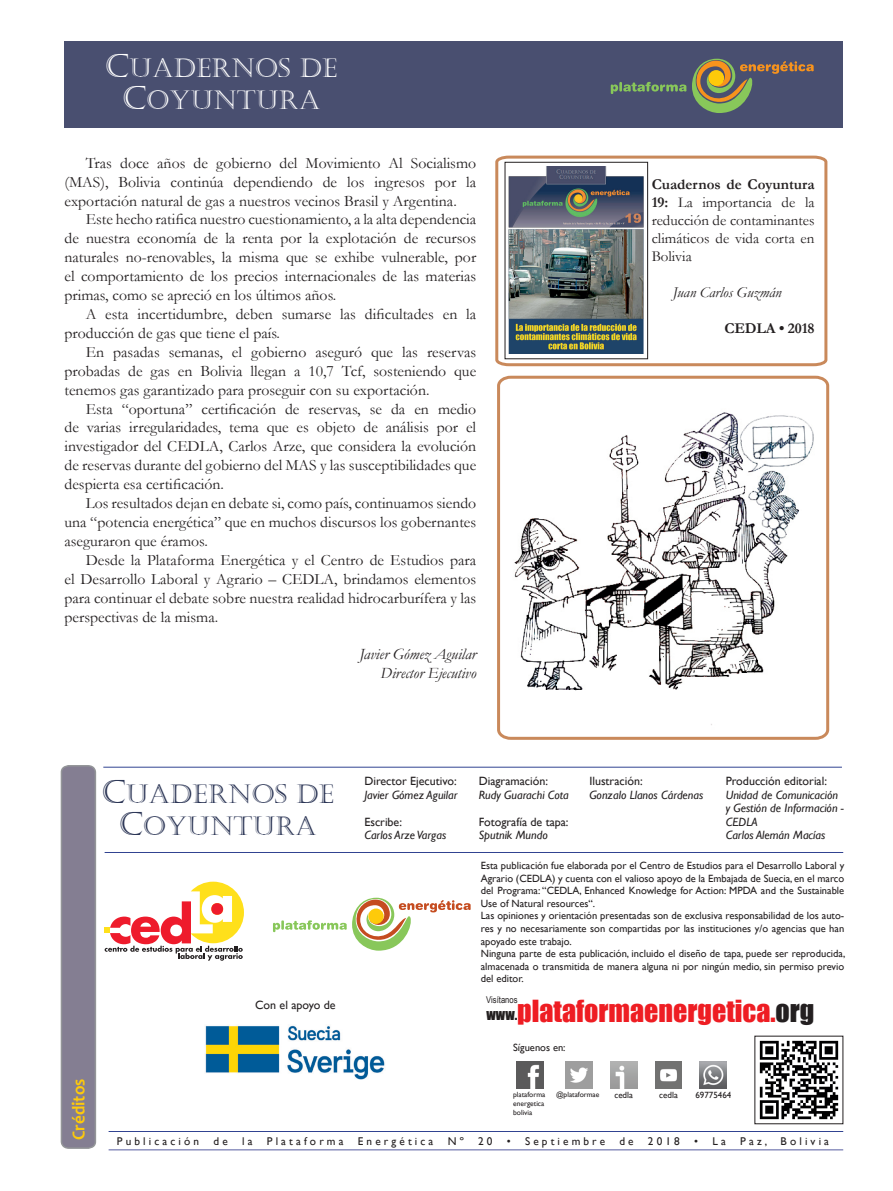
<style>
.page{position:relative;width:893px;height:1191px;background:#fff}
.page>*{position:absolute;margin:0;border:0;box-sizing:border-box;transform-origin:0 0}
.t1{font:27.9px "Impact";color:#ee1d23}
.t2{font:26.25px/31.5px "Castellar";color:#2b3555;text-align:center}
.t3{font:26.25px/31.5px "Castellar";color:#fff;text-align:center}
.t4{font:700 18px "Candara";color:#feca0a;scale:.95 1}
.t5{font:15.75px/18.9px "Garamond";color:#231f20;text-align:justify}
.t6{font:italic 15.75px/18.9px "Garamond";color:#231f20;text-align:right}
.t7{font:15px/18px "Garamond";color:#231f20;text-align:justify}
.t8{font:italic 15px "Garamond";color:#231f20}
.t9{font:700 15px "Garamond";letter-spacing:-.01em;color:#231f20}
.t10{font:italic 12px/13.5px "Gill Sans";color:#231f20}
.t11{font:12px "Gill Sans";color:#231f20}
.t12{font:11.25px "Gill Sans";letter-spacing:.28em;color:#231f20}
.t13{font:10.5px/12.6px "Gill Sans";color:#231f20}
.t14{font:9.3px "Arial Narrow";color:#231f20}
.t15{font:9px "Gill Sans";color:#231f20}
.t16{font:7.5px/9px "Gill Sans";color:#231f20;text-align:justify}
.s1{font-size:32.1px}
.s2{font-weight:700}
.s3{font-size:13.95px;color:#231f20}
.s4{color:#231f20}
</style>
<div class="page">
<hr style="left:103px;top:767px;width:739px;height:1px;background:#314391">
<div style="left:64px;top:41px;width:779px;height:86px;background:#494f70"></div>
<svg style="left:60px;top:765px;width:37px;height:384px;background:#8a8597"></svg>
<hr style="left:109px;top:1131px;width:734px;height:1px;background:#314391">
<hr style="left:109px;top:1149px;width:734px;height:1px;background:#575da0">
<img style="left:759px;top:1040px;width:80px;height:80px">
<svg style="left:497px;top:375px;width:333px;height:365px"></svg>
<svg style="left:495px;top:155px;width:333px;height:212px"></svg>
<svg style="left:611px;top:82px;width:75px;height:12px"></svg>
<svg style="left:692px;top:59px;width:122px;height:54px"></svg>
<div style="left:708px;top:70px;width:16px;height:16px;background:#feca0a;border-radius:50%"></div>
<svg style="left:273px;top:897px;width:198px;height:53px"></svg>
<div style="left:368px;top:908px;width:16px;height:16px;background:#feca0a;border-radius:50%"></div>
<hr style="left:105px;top:852px;width:738px;height:1px;background:#314391">
<img style="left:516px;top:1061px;width:27px;height:27px">
<img style="left:565px;top:1061px;width:27px;height:27px">
<img style="left:610px;top:1061px;width:27px;height:27px">
<img style="left:655px;top:1061px;width:27px;height:27px">
<img style="left:700px;top:1061px;width:27px;height:27px">
<svg style="left:105px;top:881px;width:139px;height:79px"></svg>
<img style="left:205px;top:1025px;width:180px;height:55px">
<img style="left:505px;top:399px;width:316px;height:333px">
<img style="left:507px;top:166px;width:139px;height:187px">
<div style="left:505px;top:162px;width:143px;height:197px;border:1px solid #231f20"></div>
<h2 class="t3" style="left:105px;top:53px;width:234px"><span class="s1">C</span>UADERNOS DE<br><span class="s1">C</span>OYUNTURA</h2>
<p class="t5" style="left:64px;top:153px;width:413px;text-indent:21px">Tras doce años de gobierno del Movimiento Al Socialismo (MAS), Bolivia continúa dependiendo de los ingresos por la exportación natural de gas a nuestros vecinos Brasil y Argentina.</p>
<p class="t5" style="left:64px;top:210px;width:413px;text-indent:21px">Este hecho ratifica nuestro cuestionamiento, a la alta dependencia de nuestra economía de la renta por la explotación de recursos naturales no-renovables, la misma que se exhibe vulnerable, por el comportamiento de los precios internacionales de las materias primas, como se apreció en los últimos años.</p>
<p class="t5" style="left:64px;top:304px;width:413px;text-indent:21px">A esta incertidumbre, deben sumarse las dificultades en la producción de gas que tiene el país.</p>
<p class="t5" style="left:64px;top:342px;width:413px;text-indent:21px">En pasadas semanas, el gobierno aseguró que las reservas probadas de gas en Bolivia llegan a 10,7 Tcf, sosteniendo que tenemos gas garantizado para proseguir con su exportación.</p>
<p class="t5" style="left:64px;top:399px;width:413px;text-indent:21px">Esta “oportuna” certificación de reservas, se da en medio de varias irregularidades, tema que es objeto de análisis por el investigador del CEDLA, Carlos Arze, que considera la evolución de reservas durante del gobierno del MAS y las susceptibilidades que despierta esa certificación.</p>
<p class="t5" style="left:64px;top:493px;width:413px;text-indent:21px">Los resultados dejan en debate si, como país, continuamos siendo una “potencia energética” que en muchos discursos los gobernantes aseguraron que éramos.</p>
<p class="t5" style="left:64px;top:550px;width:413px;text-indent:21px">Desde la Plataforma Energética y el Centro de Estudios para el Desarrollo Laboral y Agrario – CEDLA, brindamos elementos para continuar el debate sobre nuestra realidad hidrocarburífera y las perspectivas de la misma.</p>
<p class="t6" style="left:360px;top:644px;width:118px">Javier Gómez Aguilar<br>Director Ejecutivo</p>
<p class="t7" style="left:652px;top:175px;width:164px"><span class="s2">Cuadernos de Coyuntura 19:</span> La importancia de la reducción de contaminantes climáticos de vida corta en Bolivia</p>
<p class="t8" style="left:673px;top:282px;width:110px">Juan Carlos Guzmán</p>
<p class="t9" style="left:724px;top:318px;width:92px">CEDLA • 2018</p>
<h2 class="t2" style="left:101px;top:779px;width:234px"><span class="s1">C</span>UADERNOS DE<br><span class="s1">C</span>OYUNTURA</h2>
<p class="t11" style="left:364px;top:774px;width:94px">Director Ejecutivo:</p>
<p class="t10" style="left:364px;top:788px;width:95px">Javier Gómez Aguilar</p>
<p class="t11" style="left:364px;top:815px;width:39px">Escribe:</p>
<p class="t10" style="left:364px;top:828px;width:83px">Carlos Arze Vargas</p>
<p class="t11" style="left:479px;top:774px;width:71px">Diagramación:</p>
<p class="t10" style="left:479px;top:788px;width:92px">Rudy Guarachi Cota</p>
<p class="t11" style="left:479px;top:815px;width:91px">Fotografía de tapa:</p>
<p class="t10" style="left:479px;top:828px;width:71px">Sputnik Mundo</p>
<p class="t11" style="left:589px;top:774px;width:55px">Ilustración:</p>
<p class="t10" style="left:589px;top:788px;width:115px">Gonzalo Llanos Cárdenas</p>
<p class="t11" style="left:726px;top:774px;width:103px">Producción editorial:</p>
<p class="t10" style="left:726px;top:788px;width:120px">Unidad de Comunicación y Gestión de Información -<br>CEDLA<br>Carlos Alemán Macías</p>
<p class="t4" style="left:67px;top:1140px;width:66px;rotate:-90deg">Créditos</p>
<p class="t11" style="left:255px;top:998px;width:82px">Con el apoyo de</p>
<p class="t13" style="left:481px;top:859px;width:366px">Esta publicación fue elaborada por el Centro de Estudios para el Desarrollo Laboral y Agrario (CEDLA) y cuenta con el valioso apoyo de la Embajada de Suecia, en el marco del Programa: “CEDLA, Enhanced Knowledge for Action: MPDA and the Sustainable Use of Natural resources“.<br>Las opiniones y orientación presentadas son de exclusiva responsabilidad de los auto&shy;res y no necesariamente son compartidas por las instituciones y/o agencias que han apoyado este trabajo.<br>Ninguna parte de esta publicación, incluido el diseño de tapa, puede ser reproducida, almacenada o transmitida de manera alguna ni por ningún medio, sin permiso previo del editor.</p>
<p class="t14" style="left:486px;top:993px;width:33px">Visítanos</p>
<h1 class="t1" style="left:487px;top:989px;width:329px"><span class="s3">www.</span>plataformaenergetica.<span class="s4">org</span></h1>
<p class="t13" style="left:513px;top:1041px;width:54px">Síguenos en:</p>
<p class="t16" style="left:513px;top:1090px;width:34px">plataforma energetica bolivia</p>
<p class="t16" style="left:556px;top:1090px;width:45px">@plataformae</p>
<p class="t15" style="left:614px;top:1090px;width:20px">cedla</p>
<p class="t15" style="left:659px;top:1090px;width:20px">cedla</p>
<p class="t15" style="left:695px;top:1090px;width:37px">69775464</p>
<p class="t12" style="left:117px;top:1134px;width:84px">Publicación</p>
<p class="t12" style="left:214px;top:1134px;width:16px">d e</p>
<p class="t12" style="left:242px;top:1134px;width:12px">l a</p>
<p class="t12" style="left:267px;top:1134px;width:78px">Plataforma</p>
<p class="t12" style="left:358px;top:1134px;width:77px">Energética</p>
<p class="t12" style="left:448px;top:1134px;width:18px">N º</p>
<p class="t12" style="left:478px;top:1134px;width:16px">2 0</p>
<p class="t12" style="left:507px;top:1134px;width:100px">• Septiembre</p>
<p class="t12" style="left:619px;top:1134px;width:16px">d e</p>
<p class="t12" style="left:648px;top:1134px;width:33px">2018</p>
<p class="t12" style="left:694px;top:1134px;width:33px">• L a</p>
<p class="t12" style="left:740px;top:1134px;width:90px">Paz, Bolivia</p>
</div>
